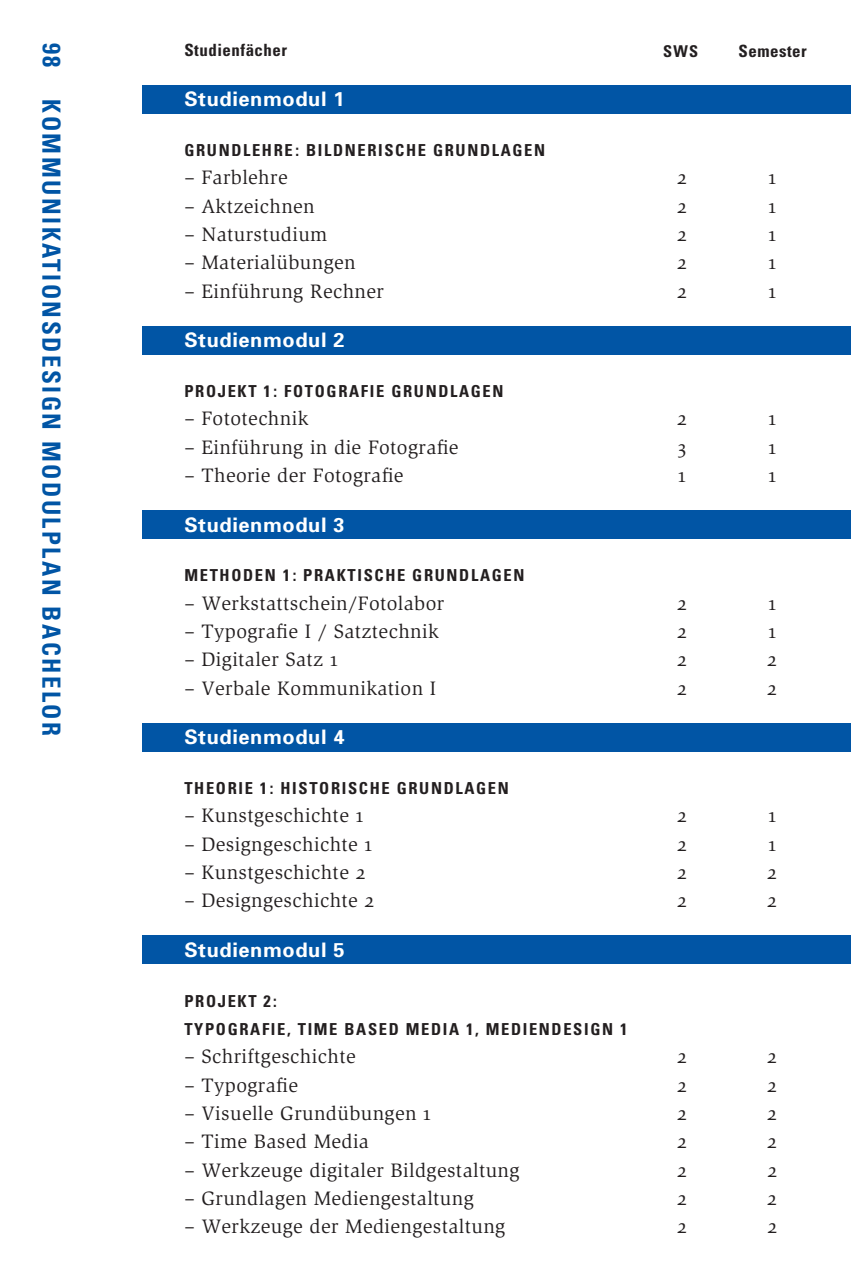
<style>
.page{position:relative;width:851px;height:1276px;background:#fff}
.page>*{position:absolute;margin:0;border:0;box-sizing:border-box;transform-origin:0 0}
.t1{font:700 condensed 25px "Univers";letter-spacing:.1em;color:#0155a5}
.t2{font:20px "Z Slimbach";letter-spacing:.02em;color:#231f20}
.t3{font:700 20px "Univers";letter-spacing:.03em;color:#fff}
.t4{font:700 condensed 17px "Univers";letter-spacing:.03em;color:#231f20}
.t5{font:700 condensed 16.5px/28.2px "Univers";letter-spacing:.1em;color:#231f20}
.t6{font:700 condensed 16.25px "Univers";color:#231f20}
</style>
<div class="page">
<div style="left:142px;top:85px;width:708px;height:28px;background:#0155a5"></div>
<div style="left:142px;top:326px;width:708px;height:28px;background:#0155a5"></div>
<div style="left:142px;top:510px;width:708px;height:29px;background:#0155a5"></div>
<div style="left:142px;top:723px;width:708px;height:28px;background:#0155a5"></div>
<div style="left:142px;top:935px;width:708px;height:29px;background:#0155a5"></div>
<p class="t1" style="left:61px;top:43px;width:26px;rotate:90deg">98</p>
<p class="t1" style="left:61px;top:99px;width:638px;rotate:90deg">KOMMUNIKATIONSDESIGN MODULPLAN BACHELOR</p>
<p class="t4" style="left:184px;top:44px;width:104px">Studienfächer</p>
<p class="t6" style="left:663px;top:45px;width:36px">SWS</p>
<p class="t4" style="left:738px;top:44px;width:70px">Semester</p>
<p class="t3" style="left:184px;top:92px;width:162px">Studienmodul 1</p>
<p class="t5" style="left:184px;top:138px;width:362px">GRUNDLEHRE: BILDNERISCHE GRUNDLAGEN</p>
<p class="t2" style="left:184px;top:170px;width:105px">– Farblehre</p>
<p class="t2" style="left:677px;top:170px;width:11px">2</p>
<p class="t2" style="left:768px;top:170px;width:9px">1</p>
<p class="t2" style="left:184px;top:198px;width:132px">– Aktzeichnen</p>
<p class="t2" style="left:677px;top:198px;width:11px">2</p>
<p class="t2" style="left:768px;top:198px;width:9px">1</p>
<p class="t2" style="left:184px;top:227px;width:144px">– Naturstudium</p>
<p class="t2" style="left:677px;top:227px;width:11px">2</p>
<p class="t2" style="left:768px;top:227px;width:9px">1</p>
<p class="t2" style="left:184px;top:255px;width:173px">– Materialübungen</p>
<p class="t2" style="left:677px;top:255px;width:11px">2</p>
<p class="t2" style="left:768px;top:255px;width:9px">1</p>
<p class="t2" style="left:184px;top:283px;width:201px">– Einführung Rechner</p>
<p class="t2" style="left:677px;top:283px;width:11px">2</p>
<p class="t2" style="left:768px;top:283px;width:9px">1</p>
<p class="t3" style="left:184px;top:333px;width:162px">Studienmodul 2</p>
<p class="t5" style="left:184px;top:379px;width:320px">PROJEKT 1: FOTOGRAFIE GRUNDLAGEN</p>
<p class="t2" style="left:184px;top:411px;width:125px">– Fototechnik</p>
<p class="t2" style="left:677px;top:411px;width:11px">2</p>
<p class="t2" style="left:768px;top:411px;width:9px">1</p>
<p class="t2" style="left:184px;top:439px;width:276px">– Einführung in die Fotografie</p>
<p class="t2" style="left:677px;top:439px;width:10px">3</p>
<p class="t2" style="left:768px;top:439px;width:9px">1</p>
<p class="t2" style="left:184px;top:468px;width:221px">– Theorie der Fotografie</p>
<p class="t2" style="left:678px;top:468px;width:9px">1</p>
<p class="t2" style="left:768px;top:468px;width:9px">1</p>
<p class="t3" style="left:184px;top:517px;width:162px">Studienmodul 3</p>
<p class="t5" style="left:184px;top:563px;width:341px">METHODEN 1: PRAKTISCHE GRUNDLAGEN</p>
<p class="t2" style="left:184px;top:595px;width:261px">– Werkstattschein/Fotolabor</p>
<p class="t2" style="left:677px;top:595px;width:11px">2</p>
<p class="t2" style="left:768px;top:595px;width:9px">1</p>
<p class="t2" style="left:184px;top:623px;width:256px">– Typografie I / Satztechnik</p>
<p class="t2" style="left:677px;top:623px;width:11px">2</p>
<p class="t2" style="left:768px;top:623px;width:9px">1</p>
<p class="t2" style="left:184px;top:652px;width:155px">– Digitaler Satz 1</p>
<p class="t2" style="left:677px;top:652px;width:11px">2</p>
<p class="t2" style="left:767px;top:652px;width:11px">2</p>
<p class="t2" style="left:184px;top:680px;width:253px">– Verbale Kommunikation I</p>
<p class="t2" style="left:677px;top:680px;width:11px">2</p>
<p class="t2" style="left:767px;top:680px;width:11px">2</p>
<p class="t3" style="left:184px;top:730px;width:162px">Studienmodul 4</p>
<p class="t5" style="left:184px;top:775px;width:326px">THEORIE 1: HISTORISCHE GRUNDLAGEN</p>
<p class="t2" style="left:184px;top:808px;width:180px">– Kunstgeschichte 1</p>
<p class="t2" style="left:677px;top:808px;width:11px">2</p>
<p class="t2" style="left:768px;top:808px;width:9px">1</p>
<p class="t2" style="left:184px;top:836px;width:189px">– Designgeschichte 1</p>
<p class="t2" style="left:677px;top:836px;width:11px">2</p>
<p class="t2" style="left:768px;top:836px;width:9px">1</p>
<p class="t2" style="left:184px;top:864px;width:183px">– Kunstgeschichte 2</p>
<p class="t2" style="left:677px;top:864px;width:11px">2</p>
<p class="t2" style="left:767px;top:864px;width:11px">2</p>
<p class="t2" style="left:184px;top:893px;width:192px">– Designgeschichte 2</p>
<p class="t2" style="left:677px;top:893px;width:11px">2</p>
<p class="t2" style="left:767px;top:893px;width:11px">2</p>
<p class="t3" style="left:184px;top:942px;width:162px">Studienmodul 5</p>
<p class="t5" style="left:184px;top:988px;width:444px">PROJEKT 2:<br>TYPOGRAFIE, TIME BASED MEDIA 1, MEDIENDESIGN 1</p>
<p class="t2" style="left:184px;top:1049px;width:173px">– Schriftgeschichte</p>
<p class="t2" style="left:677px;top:1049px;width:11px">2</p>
<p class="t2" style="left:767px;top:1049px;width:11px">2</p>
<p class="t2" style="left:184px;top:1077px;width:115px">– Typografie</p>
<p class="t2" style="left:677px;top:1077px;width:11px">2</p>
<p class="t2" style="left:767px;top:1077px;width:11px">2</p>
<p class="t2" style="left:184px;top:1105px;width:248px">– Visuelle Grundübungen 1</p>
<p class="t2" style="left:677px;top:1105px;width:11px">2</p>
<p class="t2" style="left:767px;top:1105px;width:11px">2</p>
<p class="t2" style="left:184px;top:1134px;width:186px">– Time Based Media</p>
<p class="t2" style="left:677px;top:1134px;width:11px">2</p>
<p class="t2" style="left:767px;top:1134px;width:11px">2</p>
<p class="t2" style="left:184px;top:1162px;width:336px">– Werkzeuge digitaler Bildgestaltung</p>
<p class="t2" style="left:677px;top:1162px;width:11px">2</p>
<p class="t2" style="left:767px;top:1162px;width:11px">2</p>
<p class="t2" style="left:184px;top:1190px;width:291px">– Grundlagen Mediengestaltung</p>
<p class="t2" style="left:677px;top:1190px;width:11px">2</p>
<p class="t2" style="left:767px;top:1190px;width:11px">2</p>
<p class="t2" style="left:184px;top:1219px;width:322px">– Werkzeuge der Mediengestaltung</p>
<p class="t2" style="left:677px;top:1219px;width:11px">2</p>
<p class="t2" style="left:767px;top:1219px;width:11px">2</p>
</div>
